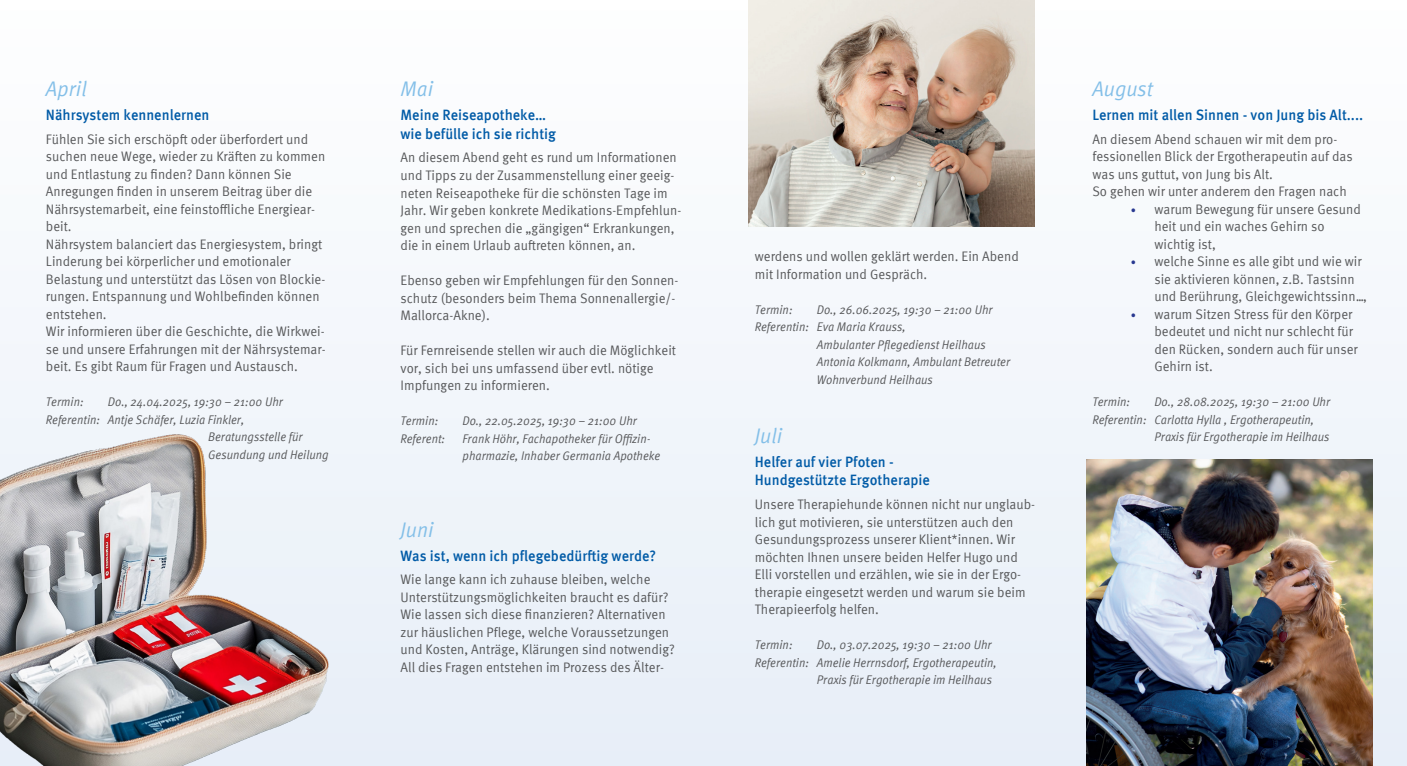
<style>
.page{position:relative;width:1407px;height:766px;background:#fff}
.page>*{position:absolute;margin:0;border:0;box-sizing:border-box;transform-origin:0 0}
.t1{font:italic 21px "Meta Pro";color:#83bfe8;scale:.95 1}
.t2{font:500 15px/18.8px "Meta Pro";color:#015ba7;scale:.95 1}
.t3{font:13.75px/17.5px "Meta Pro";color:#57585a;scale:.95 1}
.t4{font:italic 12.5px/17.5px "Meta Pro";color:#57585a;scale:.92 1}
.s1{font-size:10.5px;color:#283890}
</style>
<div class="page">
<img style="left:0;top:0;width:1407px;height:765px">
<img style="left:1087px;top:459px;width:285px;height:306px">
<img style="left:748px;top:0;width:286px;height:226px">
<img style="left:0;top:348px;width:389px;height:417px">
<h1 class="t1" style="left:46px;top:73px;width:44px">April</h1>
<p class="t2" style="left:46px;top:104px;width:174px">Nährsystem kennenlernen</p>
<p class="t3" style="left:46px;top:129px;width:296px">Fühlen Sie sich erschöpft oder überfordert und suchen neue Wege, wieder zu Kräften zu kommen und Entlastung zu finden? Dann können Sie Anregungen finden in unserem Beitrag über die Nährsystemarbeit, eine feinstoffliche Energiear&shy;beit.<br>Nährsystem balanciert das Energiesystem, bringt Linderung bei körperlicher und emotionaler Belastung und unterstützt das Lösen von Blockie&shy;rungen. Entspannung und Wohlbefinden können entstehen.<br>Wir informieren über die Geschichte, die Wirkwei&shy;se und unsere Erfahrungen mit der Nährsystemar&shy;beit. Es gibt Raum für Fragen und Austausch.</p>
<p class="t4" style="left:46px;top:392px;width:42px">Termin:</p>
<p class="t4" style="left:108px;top:392px;width:192px">Do., 24.04.2025, 19:30 – 21:00 Uhr</p>
<p class="t4" style="left:46px;top:410px;width:217px">Referentin: Antje Schäfer, Luzia Finkler,</p>
<p class="t4" style="left:208px;top:427px;width:104px">Beratungsstelle für</p>
<p class="t4" style="left:208px;top:445px;width:133px">Gesundung und Heilung</p>
<h1 class="t1" style="left:400px;top:73px;width:36px">Mai</h1>
<p class="t2" style="left:400px;top:104px;width:165px">Meine Reiseapotheke… wie befülle ich sie richtig</p>
<p class="t3" style="left:400px;top:148px;width:297px">An diesem Abend geht es rund um Informationen und Tipps zu der Zusammenstellung einer geeig&shy;neten Reiseapotheke für die schönsten Tage im Jahr. Wir geben konkrete Medikations-Empfehlun&shy;gen und sprechen die „gängigen“ Erkrankungen, die in einem Urlaub auftreten können, an.</p>
<p class="t3" style="left:400px;top:270px;width:294px">Ebenso geben wir Empfehlungen für den Sonnen&shy;schutz (besonders beim Thema Sonnenallergie/-<br>Mallorca-Akne).</p>
<p class="t3" style="left:400px;top:340px;width:292px">Für Fernreisende stellen wir auch die Möglichkeit vor, sich bei uns umfassend über evtl. nötige<br>Impfungen zu informieren.</p>
<p class="t4" style="left:400px;top:411px;width:42px">Termin:</p>
<p class="t4" style="left:462px;top:411px;width:191px">Do., 22.05.2025, 19:30 – 21:00 Uhr</p>
<p class="t4" style="left:400px;top:428px;width:50px">Referent:</p>
<p class="t4" style="left:462px;top:428px;width:216px">Frank Höhr, Fachapotheker für Offizin&shy;pharmazie, Inhaber Germania Apotheke</p>
<h1 class="t1" style="left:400px;top:513px;width:36px">Juni</h1>
<p class="t2" style="left:400px;top:545px;width:271px">Was ist, wenn ich pflegebedürftig werde?</p>
<p class="t3" style="left:400px;top:569px;width:290px">Wie lange kann ich zuhause bleiben, welche Unterstützungsmöglichkeiten braucht es dafür?<br>Wie lassen sich diese finanzieren? Alternativen zur häuslichen Pflege, welche Voraussetzungen und Kosten, Anträge, Klärungen sind notwendig?<br>All dies Fragen entstehen im Prozess des Älter-</p>
<p class="t3" style="left:755px;top:247px;width:279px">werdens und wollen geklärt werden. Ein Abend mit Information und Gespräch.</p>
<p class="t4" style="left:755px;top:300px;width:42px">Termin:</p>
<p class="t4" style="left:817px;top:300px;width:193px">Do., 26.06.2025, 19:30 – 21:00 Uhr</p>
<p class="t4" style="left:755px;top:317px;width:166px">Referentin: Eva Maria Krauss,</p>
<p class="t4" style="left:817px;top:335px;width:185px">Ambulanter Pflegedienst Heilhaus</p>
<p class="t4" style="left:817px;top:352px;width:212px">Antonia Kolkmann, Ambulant Betreuter</p>
<p class="t4" style="left:817px;top:370px;width:128px">Wohnverbund Heilhaus</p>
<h1 class="t1" style="left:755px;top:419px;width:30px">Juli</h1>
<p class="t2" style="left:755px;top:451px;width:186px">Helfer auf vier Pfoten -<br>Hundgestützte Ergotherapie</p>
<p class="t3" style="left:755px;top:494px;width:296px">Unsere Therapiehunde können nicht nur unglaub&shy;lich gut motivieren, sie unterstützen auch den Gesundungsprozess unserer Klient*innen. Wir möchten Ihnen unsere beiden Helfer Hugo und Elli vorstellen und erzählen, wie sie in der Ergo&shy;therapie eingesetzt werden und warum sie beim Therapieerfolg helfen.</p>
<p class="t4" style="left:755px;top:635px;width:42px">Termin:</p>
<p class="t4" style="left:817px;top:635px;width:191px">Do., 03.07.2025, 19:30 – 21:00 Uhr</p>
<p class="t4" style="left:755px;top:652px;width:265px">Referentin: Amelie Herrnsdorf, Ergotherapeutin,</p>
<p class="t4" style="left:817px;top:670px;width:192px">Praxis für Ergotherapie im Heilhaus</p>
<h1 class="t1" style="left:1092px;top:73px;width:65px">August</h1>
<p class="t2" style="left:1092px;top:104px;width:287px">Lernen mit allen Sinnen - von Jung bis Alt....</p>
<p class="t3" style="left:1092px;top:129px;width:276px">An diesem Abend schauen wir mit dem pro&shy;fessionellen Blick der Ergotherapeutin auf das was uns guttut, von Jung bis Alt.<br>So gehen wir unter anderem den Fragen nach</p>
<p class="t3" style="left:1154px;top:199px;width:219px;text-indent:-24px"><span class="s1">•</span> warum Bewegung für unsere Gesund heit und ein waches Gehirn so wichtig ist,</p>
<p class="t3" style="left:1154px;top:252px;width:225px;text-indent:-24px"><span class="s1">•</span> welche Sinne es alle gibt und wie wir sie aktivieren können, z.B. Tastsinn und Berührung, Gleichgewichtssinn...,</p>
<p class="t3" style="left:1154px;top:304px;width:216px;text-indent:-24px"><span class="s1">•</span> warum Sitzen Stress für den Körper bedeutet und nicht nur schlecht für den Rücken, sondern auch für unser<br>Gehirn ist.</p>
<p class="t4" style="left:1092px;top:392px;width:42px">Termin:</p>
<p class="t4" style="left:1154px;top:392px;width:193px">Do., 28.08.2025, 19:30 – 21:00 Uhr</p>
<p class="t4" style="left:1092px;top:410px;width:243px">Referentin: Carlotta Hylla , Ergotherapeutin,</p>
<p class="t4" style="left:1154px;top:427px;width:192px">Praxis für Ergotherapie im Heilhaus</p>
</div>
